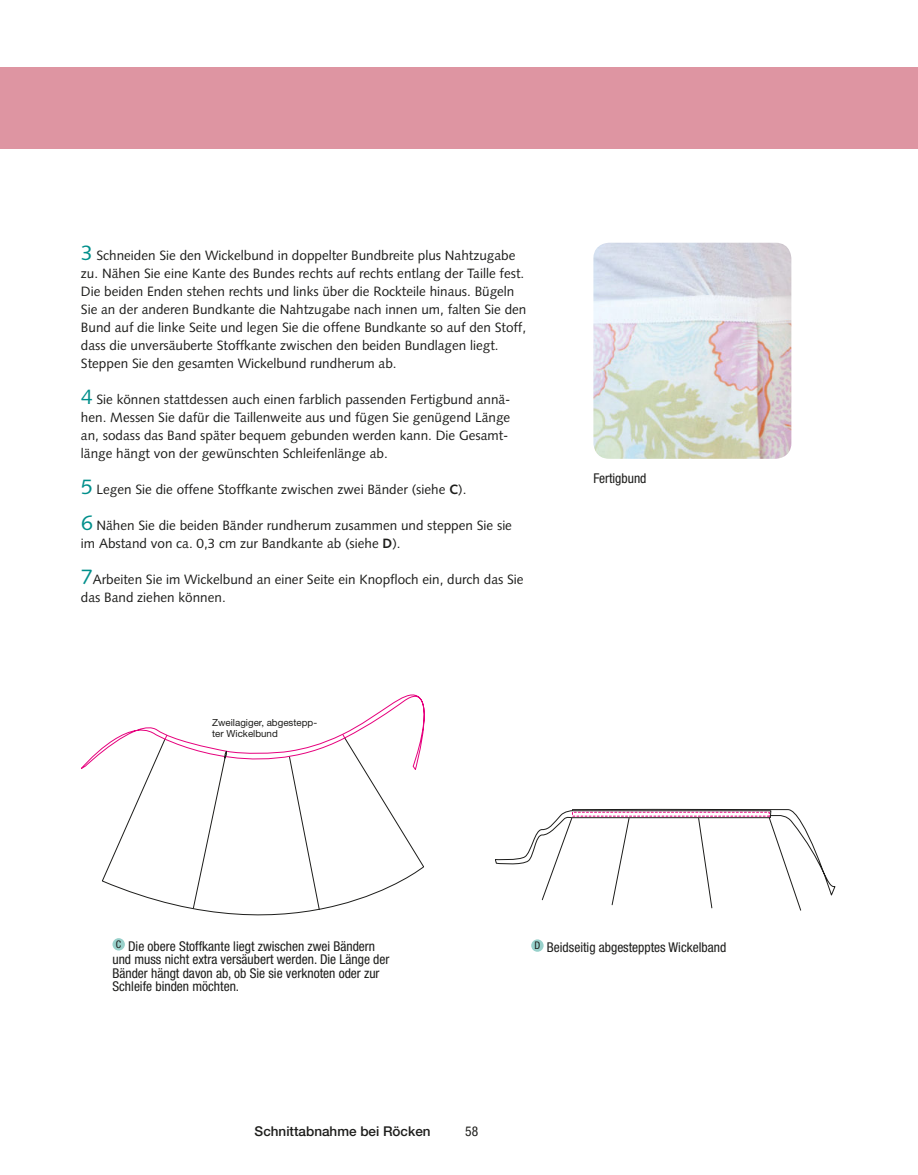
<style>
.page{position:relative;width:918px;height:1175px;background:#fff}
.page>*{position:absolute;margin:0;border:0;box-sizing:border-box;transform-origin:0 0}
.t1{font:13.5px/18px "Syntax";color:#1d1d1b}
.t2{font:condensed 13.5px/13.5px "Helvetica Neue";color:#1d1d1b}
.t3{font:500 13.5px "Helvetica Neue";color:#1d1d1b}
.t4{font:9.75px/10.5px "Helvetica Neue";color:#1d1d1b}
.t5{font:8.1px/9.8px "Myriad Pro";color:#1d1d1b}
.s1{font-size:21px;color:#008f8b}
.s2{font-weight:700}
</style>
<div class="page">
<div style="left:0;top:68px;width:918px;height:80px;background:#de95a2"></div>
<div style="left:112px;top:938px;width:13px;height:12px;background:#98d1cb;border-radius:50%"></div>
<div style="left:531px;top:939px;width:13px;height:12px;background:#98d1cb;border-radius:50%"></div>
<svg style="left:81px;top:694px;width:344px;height:216px"></svg>
<svg style="left:495px;top:809px;width:340px;height:101px"></svg>
<img style="left:593px;top:243px;width:198px;height:216px">
<div style="left:212px;top:718px;width:108px;height:23px;background:#fff"></div>
<p class="t1" style="left:81px;top:247px;width:447px"><span class="s1">3</span> Schneiden Sie den Wickelbund in doppelter Bundbreite plus Nahtzugabe zu. Nähen Sie eine Kante des Bundes rechts auf rechts entlang der Taille fest.<br>Die beiden Enden stehen rechts und links über die Rockteile hinaus. Bügeln Sie an der anderen Bundkante die Nahtzugabe nach innen um, falten Sie den Bund auf die linke Seite und legen Sie die offene Bundkante so auf den Stoff, dass die unversäuberte Stoffkante zwischen den beiden Bundlagen liegt.<br>Steppen Sie den gesamten Wickelbund rundherum ab.</p>
<p class="t1" style="left:81px;top:391px;width:431px"><span class="s1">4</span> Sie können stattdessen auch einen farblich passenden Fertigbund annä&shy;hen. Messen Sie dafür die Taillenweite aus und fügen Sie genügend Länge an, sodass das Band später bequem gebunden werden kann. Die Gesamt&shy;länge hängt von der gewünschten Schleifenlänge ab.</p>
<p class="t1" style="left:81px;top:481px;width:387px"><span class="s1">5</span> Legen Sie die offene Stoffkante zwischen zwei Bänder (siehe <span class="s2">C</span>).</p>
<p class="t1" style="left:81px;top:517px;width:433px"><span class="s1">6</span> Nähen Sie die beiden Bänder rundherum zusammen und steppen Sie sie im Abstand von ca. 0,3 cm zur Bandkante ab (siehe <span class="s2">D</span>).</p>
<p class="t1" style="left:81px;top:571px;width:444px"><span class="s1">7</span>Arbeiten Sie im Wickelbund an einer Seite ein Knopfloch ein, durch das Sie das Band ziehen können.</p>
<p class="t4" style="left:212px;top:717px;width:106px">Zweilagiger, abgestepp&shy;ter Wickelbund</p>
<p class="t5" style="left:214px;top:719px;width:80px">Ribbon applied to both sides &amp; topstitched</p>
<p class="t2" style="left:593px;top:471px;width:55px">Fertigbund</p>
<p class="t2" style="left:112px;top:939px;width:279px"><sup>C</sup> Die obere Stoffkante liegt zwischen zwei Bändern und muss nicht extra versäubert werden. Die Länge der Bänder hängt davon ab, ob Sie sie verknoten oder zur Schleife binden möchten.</p>
<p class="t2" style="left:535px;top:940px;width:193px"><sup>D</sup> Beidseitig abgestepptes Wickelband</p>
<p class="t3" style="left:255px;top:1123px;width:178px">Schnittabnahme bei Röcken</p>
<p class="t2" style="left:465px;top:1124px;width:14px">58</p>
</div>
